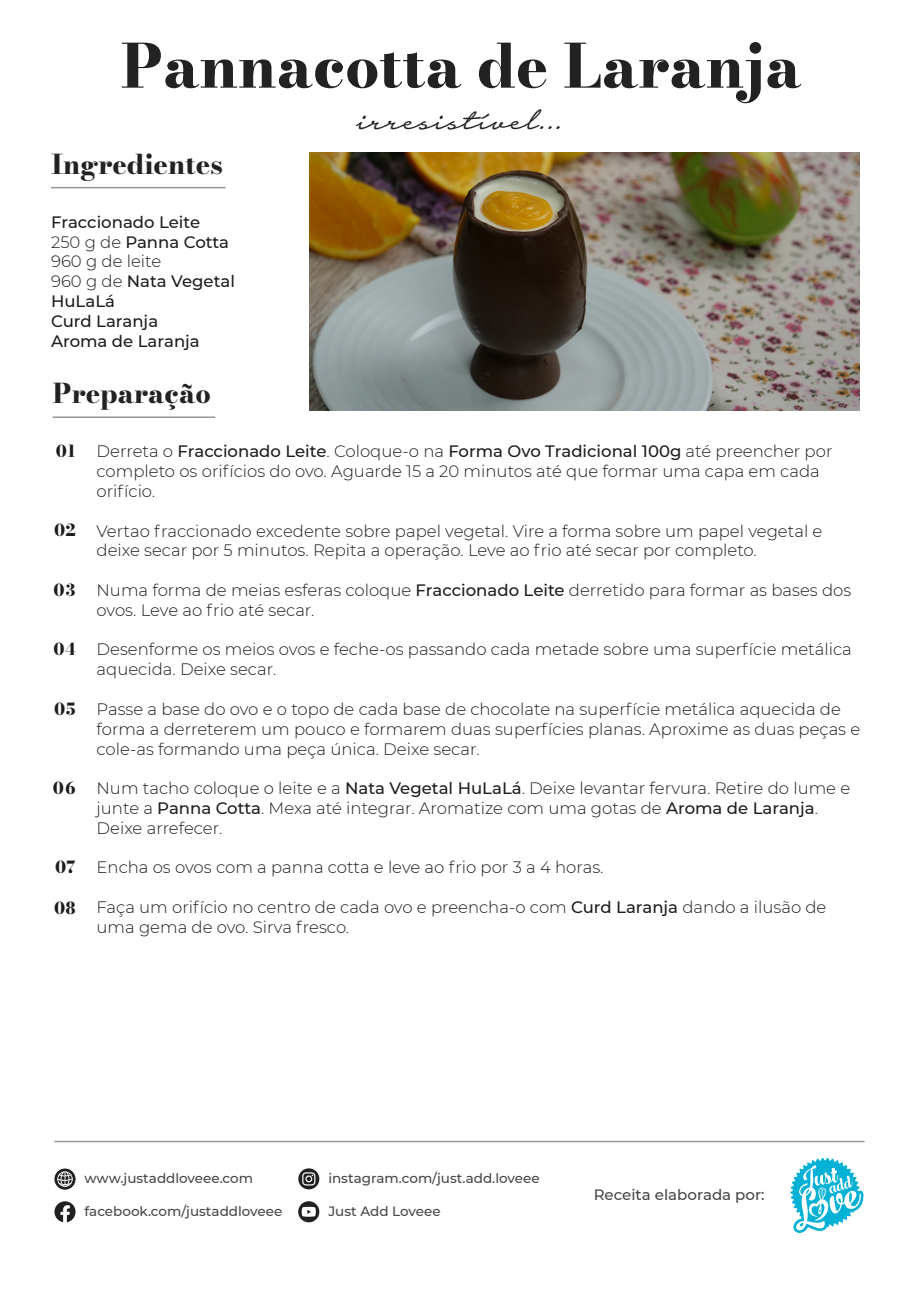
<style>
.page{position:relative;width:919px;height:1289px;background:#fff}
.page>*{position:absolute;margin:0;border:0;box-sizing:border-box;transform-origin:0 0}
.t1{font:60px "Bodoni Moda";color:#222}
.t2{font:300 45px "Notera 2 PERSONALUSEONLY";color:#222}
.t3{font:27px "Bodoni Moda";color:#222}
.t4{font:300 16.5px/19.8px "Montserrat";color:#1d1d1b}
.t5{font:500 16.5px/19.8px "Montserrat";color:#1d1d1b}
.t6{font:16.5px "Bodoni Moda";color:#1d1d1b}
.t7{font:500 15px "Montserrat";color:#484747}
.t8{font:500 13.5px "Montserrat";color:#484747}
.s1{font-weight:300}
.s2{font-weight:500}
</style>
<div class="page">
<hr style="left:53px;top:416px;width:162px;height:2px;background:#989898">
<hr style="left:51px;top:187px;width:175px;height:1px;background:#989898">
<hr style="left:54px;top:1140px;width:810px;height:2px;background:#989898">
<svg style="left:789px;top:1157px;width:75px;height:76px"></svg>
<svg style="left:298px;top:1168px;width:21px;height:21px"></svg>
<svg style="left:302px;top:1172px;width:13px;height:13px"></svg>
<svg style="left:298px;top:1201px;width:21px;height:21px"></svg>
<svg style="left:302px;top:1206px;width:14px;height:10px"></svg>
<svg style="left:54px;top:1201px;width:22px;height:21px"></svg>
<svg style="left:54px;top:1168px;width:22px;height:21px"></svg>
<svg style="left:57px;top:1171px;width:16px;height:15px"></svg>
<img style="left:310px;top:152px;width:549px;height:258px">
<h1 class="t1" style="left:121px;top:25px;width:682px">Pannacotta de Laranja</h1>
<h2 class="t2" style="left:356px;top:90px;width:208px">irresistível...</h2>
<h3 class="t3" style="left:51px;top:145px;width:173px">Ingredientes</h3>
<p class="t5" style="left:51px;top:211px;width:185px">Fraccionado Leite<br><span class="s1">250 g de</span> Panna Cotta<br><span class="s1">960 g de leite<br>960 g de</span> Nata Vegetal<br>HuLaLá<br>Curd Laranja<br>Aroma de Laranja</p>
<h3 class="t3" style="left:53px;top:375px;width:160px">Preparação</h3>
<p class="t6" style="left:56px;top:440px;width:21px">01</p>
<p class="t4" style="left:96px;top:441px;width:737px">Derreta o <span class="s2">Fraccionado Leite</span>. Coloque-o na <span class="s2">Forma Ovo Tradicional 100g</span> até preencher por completo os orifícios do ovo. Aguarde 15 a 20 minutos até que formar uma capa em cada orifício.</p>
<p class="t4" style="left:96px;top:520px;width:727px">Vertao fraccionado excedente sobre papel vegetal. Vire a forma sobre um papel vegetal e deixe secar por 5 minutos. Repita a operação. Leve ao frio até secar por completo.</p>
<p class="t4" style="left:96px;top:579px;width:756px">Numa forma de meias esferas coloque <span class="s2">Fraccionado Leite</span> derretido para formar as bases dos ovos. Leve ao frio até secar.</p>
<p class="t4" style="left:96px;top:639px;width:756px">Desenforme os meios ovos e feche-os passando cada metade sobre uma superfície metálica aquecida. Deixe secar.</p>
<p class="t4" style="left:96px;top:698px;width:765px">Passe a base do ovo e o topo de cada base de chocolate na superfície metálica aquecida de forma a derreterem um pouco e formarem duas superfícies planas. Aproxime as duas peças e cole-as formando uma peça única. Deixe secar.</p>
<p class="t4" style="left:96px;top:777px;width:755px">Num tacho coloque o leite e a <span class="s2">Nata Vegetal HuLaLá</span>. Deixe levantar fervura. Retire do lume e junte a <span class="s2">Panna Cotta</span>. Mexa até integrar. Aromatize com uma gotas de <span class="s2">Aroma de Laranja</span>.<br>Deixe arrefecer.</p>
<p class="t4" style="left:96px;top:857px;width:508px">Encha os ovos com a panna cotta e leve ao frio por 3 a 4 horas.</p>
<p class="t4" style="left:96px;top:896px;width:731px">Faça um orifício no centro de cada ovo e preencha-o com <span class="s2">Curd Laranja</span> dando a ilusão de uma gema de ovo. Sirva fresco.</p>
<p class="t6" style="left:54px;top:519px;width:23px">02</p>
<p class="t6" style="left:53px;top:578px;width:24px">03</p>
<p class="t6" style="left:54px;top:638px;width:24px">04</p>
<p class="t6" style="left:54px;top:697px;width:23px">05</p>
<p class="t6" style="left:53px;top:776px;width:24px">06</p>
<p class="t6" style="left:55px;top:855px;width:22px">07</p>
<p class="t6" style="left:54px;top:896px;width:23px">08</p>
<p class="t8" style="left:85px;top:1168px;width:170px">www.justaddloveee.com</p>
<p class="t8" style="left:85px;top:1201px;width:199px">facebook.com/justaddloveee</p>
<p class="t8" style="left:328px;top:1168px;width:213px">instagram.com/just.add.loveee</p>
<p class="t8" style="left:328px;top:1201px;width:114px">Just Add Loveee</p>
<p class="t7" style="left:593px;top:1183px;width:172px">Receita elaborada por:</p>
</div>
